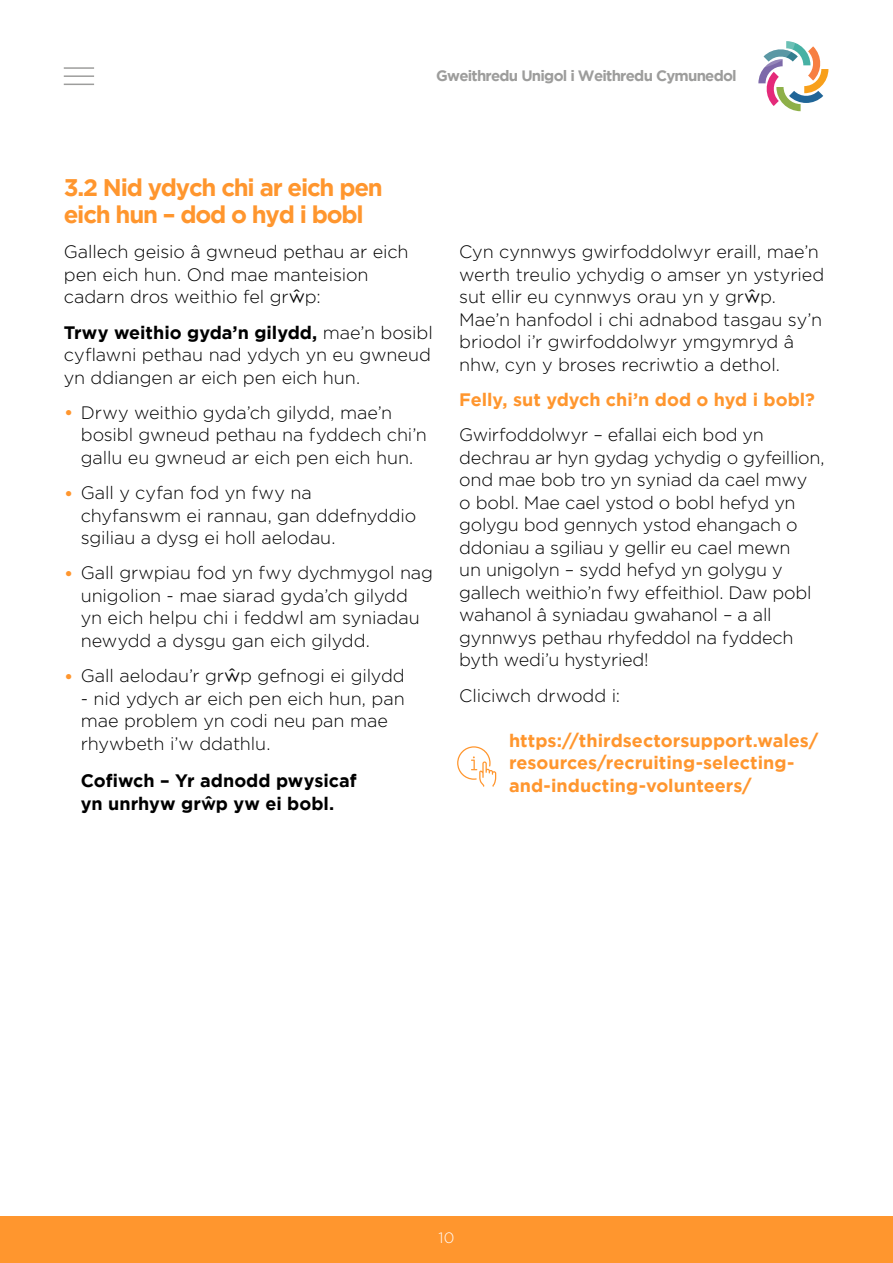
<style>
.page{position:relative;width:893px;height:1263px;background:#fff}
.page>*{position:absolute;margin:0;border:0;box-sizing:border-box;transform-origin:0 0}
.t1{font:700 24px/27px "Gotham";letter-spacing:-.05em;color:#ff962e}
.Body{font:300 18px/22.5px "Gotham";letter-spacing:-.01em;color:#000}
.Body-2{font:700 18px/22.5px "Gotham";color:#ff962e}
.t2{font:700 18px/22.5px "Gotham";color:#000}
.t3{font:700 15px "Gotham";letter-spacing:-.05em;color:#9d9d9c}
.t4{font:300 15px "Gotham";color:#fff}
.s1{font-family:"Century Gothic Pro";font-weight:400}
.s2{font-weight:700}
.s3{font-size:21px;color:#ff962e}
.s4{font-family:"Century Gothic Pro"}
</style>
<div class="page">
<svg style="left:758px;top:41px;width:70px;height:70px"></svg>
<hr style="left:64px;top:67px;width:30px;height:2px;background:#9d9d9c">
<hr style="left:64px;top:75px;width:30px;height:2px;background:#9d9d9c">
<hr style="left:64px;top:84px;width:30px;height:1px;background:#9d9d9c">
<div style="left:0;top:1216px;width:893px;height:47px;background:#ff962e"></div>
<svg style="left:457px;top:746px;width:39px;height:41px"></svg>
<p class="t3" style="left:436px;top:67px;width:302px">Gweithredu Unigol i Weithredu Cymunedol</p>
<h2 class="t1" style="left:64px;top:173px;width:321px">3.2 Nid ydych chi ar eich pen eich hun – dod o hyd i bobl</h2>
<p class="Body" style="left:64px;top:241px;width:346px">Gallech geisio â gwneud pethau ar eich pen eich hun. Ond mae manteision cadarn dros weithio fel gr<span class="s1">ŵ</span>p:</p>
<p class="Body" style="left:64px;top:321px;width:371px;text-align:justify"><span class="s2">Trwy weithio gyda’n gilydd,</span> mae’n bosibl cyflawni pethau nad ydych yn eu gwneud yn ddiangen ar eich pen eich hun.</p>
<p class="Body" style="left:81px;top:401px;width:348px;text-indent:-17px"><span class="s3">•</span> Drwy weithio gyda’ch gilydd, mae’n bosibl gwneud pethau na fyddech chi’n gallu eu gwneud ar eich pen eich hun.</p>
<p class="Body" style="left:81px;top:482px;width:337px;text-indent:-17px"><span class="s3">•</span> Gall y cyfan fod yn fwy na chyfanswm ei rannau, gan ddefnyddio sgiliau a dysg ei holl aelodau.</p>
<p class="Body" style="left:81px;top:562px;width:354px;text-indent:-17px"><span class="s3">•</span> Gall grwpiau fod yn fwy dychmygol nag unigolion - mae siarad gyda’ch gilydd yn eich helpu chi i feddwl am syniadau newydd a dysgu gan eich gilydd.</p>
<p class="Body" style="left:64px;top:665px;width:342px"><span class="s3">•</span> Gall aelodau’r gr<span class="s1">ŵ</span>p gefnogi ei gilydd</p>
<p class="Body" style="left:81px;top:687px;width:325px">- nid ydych ar eich pen eich hun, pan mae problem yn codi neu pan mae rhywbeth i’w ddathlu.</p>
<p class="t2" style="left:81px;top:769px;width:277px">Cofiwch – Yr adnodd pwysicaf yn unrhyw gr<span class="s4">ŵ</span>p yw ei bobl.</p>
<p class="Body" style="left:459px;top:241px;width:366px">Cyn cynnwys gwirfoddolwyr eraill, mae’n werth treulio ychydig o amser yn ystyried sut ellir eu cynnwys orau yn y gr<span class="s1">ŵ</span>p.<br>Mae’n hanfodol i chi adnabod tasgau sy’n briodol i’r gwirfoddolwyr ymgymryd â nhw, cyn y broses recriwtio a dethol.</p>
<p class="Body-2" style="left:459px;top:388px;width:357px">Felly, sut ydych chi’n dod o hyd i bobl?</p>
<p class="Body" style="left:459px;top:424px;width:367px">Gwirfoddolwyr – efallai eich bod yn dechrau ar hyn gydag ychydig o gyfeillion, ond mae bob tro yn syniad da cael mwy<br>o bobl. Mae cael ystod o bobl hefyd yn golygu bod gennych ystod ehangach o ddoniau a sgiliau y gellir eu cael mewn<br>un unigolyn – sydd hefyd yn golygu y gallech weithio’n fwy effeithiol. Daw pobl wahanol â syniadau gwahanol – a all gynnwys pethau rhyfeddol na fyddech byth wedi’u hystyried!</p>
<p class="Body" style="left:459px;top:684px;width:163px">Cliciwch drwodd i:</p>
<p class="Body-2" style="left:509px;top:728px;width:311px">https://thirdsectorsupport.wales/ resources/recruiting-selecting&shy;and-inducting-volunteers/</p>
<p class="t4" style="left:439px;top:1229px;width:17px">10</p>
</div>
